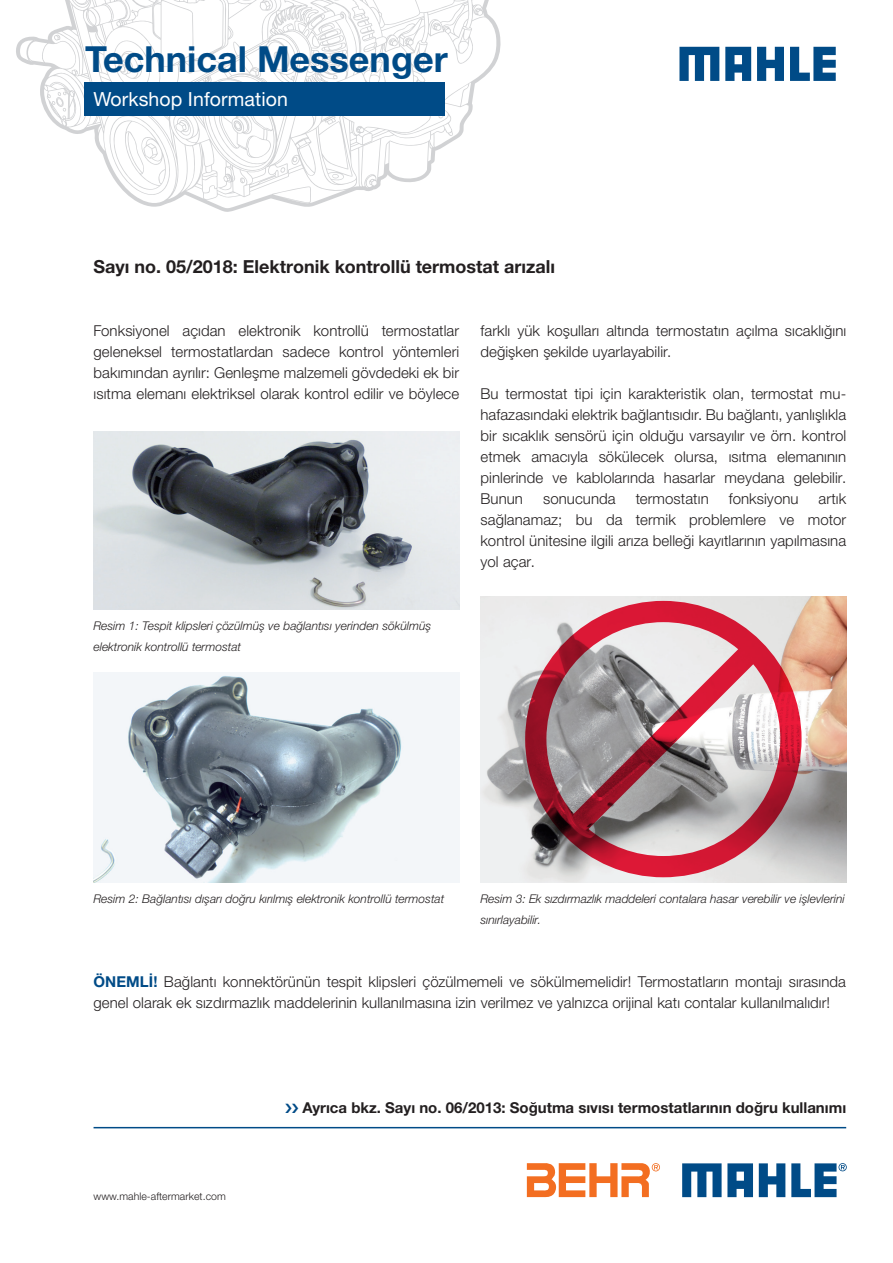
<style>
.page{position:relative;width:893px;height:1263px;background:#fff}
.page>*{position:absolute;margin:0;border:0;box-sizing:border-box;transform-origin:0 0}
.t1{font:700 36px "Helvetica Neue LT Pro";color:#004b87}
.t2{font:19.5px "Helvetica Neue LT Pro";letter-spacing:.005em;color:#fff}
.t3{font:700 18px "Helvetica Neue LTW1 G";color:#231f20}
.t4{font:300 15px/21px "Helvetica Neue LTW1 G";letter-spacing:.005em;color:#231f20;text-align:justify}
.t5{font:700 15px "Helvetica Neue LTW1 G";color:#231f20}
.t6{font:italic 300 12px/21px "Helvetica Neue LTW1 G";color:#231f20}
.t7{font:300 10.5px "Helvetica Neue LT Pro";letter-spacing:.005em;color:#231f20}
.s1{font-weight:700;color:#004b87}
</style>
<div class="page">
<svg style="left:16px;top:0;width:485px;height:212px"></svg>
<div style="left:84px;top:82px;width:361px;height:34px;background:#004b87"></div>
<svg style="left:679px;top:47px;width:157px;height:34px"></svg>
<hr style="left:94px;top:1127px;width:752px;height:1px;background:#004b87">
<img style="left:94px;top:432px;width:365px;height:177px">
<img style="left:94px;top:672px;width:365px;height:210px">
<img style="left:480px;top:596px;width:366px;height:286px">
<svg style="left:525px;top:601px;width:276px;height:276px;background:#bc8c93"></svg>
<svg style="left:759px;top:1163px;width:26px;height:34px"></svg>
<svg style="left:682px;top:1163px;width:71px;height:34px"></svg>
<svg style="left:791px;top:1163px;width:56px;height:34px"></svg>
<svg style="left:527px;top:1163px;width:133px;height:35px"></svg>
<h1 class="t1" style="left:85px;top:37px;width:364px">Technical Messenger</h1>
<h2 class="t2" style="left:94px;top:87px;width:196px">Workshop Information</h2>
<p class="t3" style="left:94px;top:255px;width:463px">Sayı no. 05/2018: Elektronik kontrollü termostat arızalı</p>
<p class="t4" style="left:94px;top:320px;width:367px">Fonksiyonel açıdan elektronik kontrollü termostatlar geleneksel termostatlardan sadece kontrol yöntemleri bakımından ayrılır: Genleşme malzemeli gövdedeki ek bir ısıtma elemanı elektriksel olarak kontrol edilir ve böylece</p>
<p class="t6" style="left:94px;top:615px;width:339px">Resim 1: Tespit klipsleri çözülmüş ve bağlantısı yerinden sökülmüş elektronik kontrollü termostat</p>
<p class="t4" style="left:480px;top:320px;width:367px">farklı yük koşulları altında termostatın açılma sıcaklığını değişken şekilde uyarlayabilir.</p>
<p class="t4" style="left:480px;top:383px;width:367px">Bu termostat tipi için karakteristik olan, termostat mu&shy;hafazasındaki elektrik bağlantısıdır. Bu bağlantı, yanlışlıkla bir sıcaklık sensörü için olduğu varsayılır ve örn. kontrol etmek amacıyla sökülecek olursa, ısıtma elemanının pinlerinde ve kablolarında hasarlar meydana gelebilir.<br>Bunun</p>
<p class="t4" style="left:480px;top:488px;width:367px;text-indent:338px">artık sağlanamaz; bu da termik problemlere ve motor kontrol ünitesine ilgili arıza belleği kayıtlarının yapılmasına yol açar.</p>
<p class="t4" style="left:543px;top:488px;width:74px">sonucunda</p>
<p class="t4" style="left:636px;top:488px;width:75px">termostatın</p>
<p class="t4" style="left:729px;top:488px;width:71px">fonksiyonu</p>
<p class="t6" style="left:94px;top:888px;width:352px">Resim 2: Bağlantısı dışarı doğru kırılmış elektronik kontrollü termostat</p>
<p class="t6" style="left:480px;top:888px;width:366px">Resim 3: Ek sızdırmazlık maddeleri contalara hasar verebilir ve işlevlerini sınırlayabilir.</p>
<p class="t4" style="left:94px;top:971px;width:754px"><span class="s1">ÖNEMLİ!</span> Bağlantı konnektörünün tespit klipsleri çözülmemeli ve sökülmemelidir! Termostatların montajı sırasında genel olarak ek sızdırmazlık maddelerinin kullanılmasına izin verilmez ve yalnızca orijinal katı contalar kullanılmalıdır!</p>
<p class="t7" style="left:94px;top:1190px;width:134px">www.mahle-aftermarket.com</p>
<p class="t5" style="left:302px;top:1098px;width:545px">Ayrıca bkz. Sayı no. 06/2013: Soğutma sıvısı termostatlarının doğru kullanımı</p>
</div>
